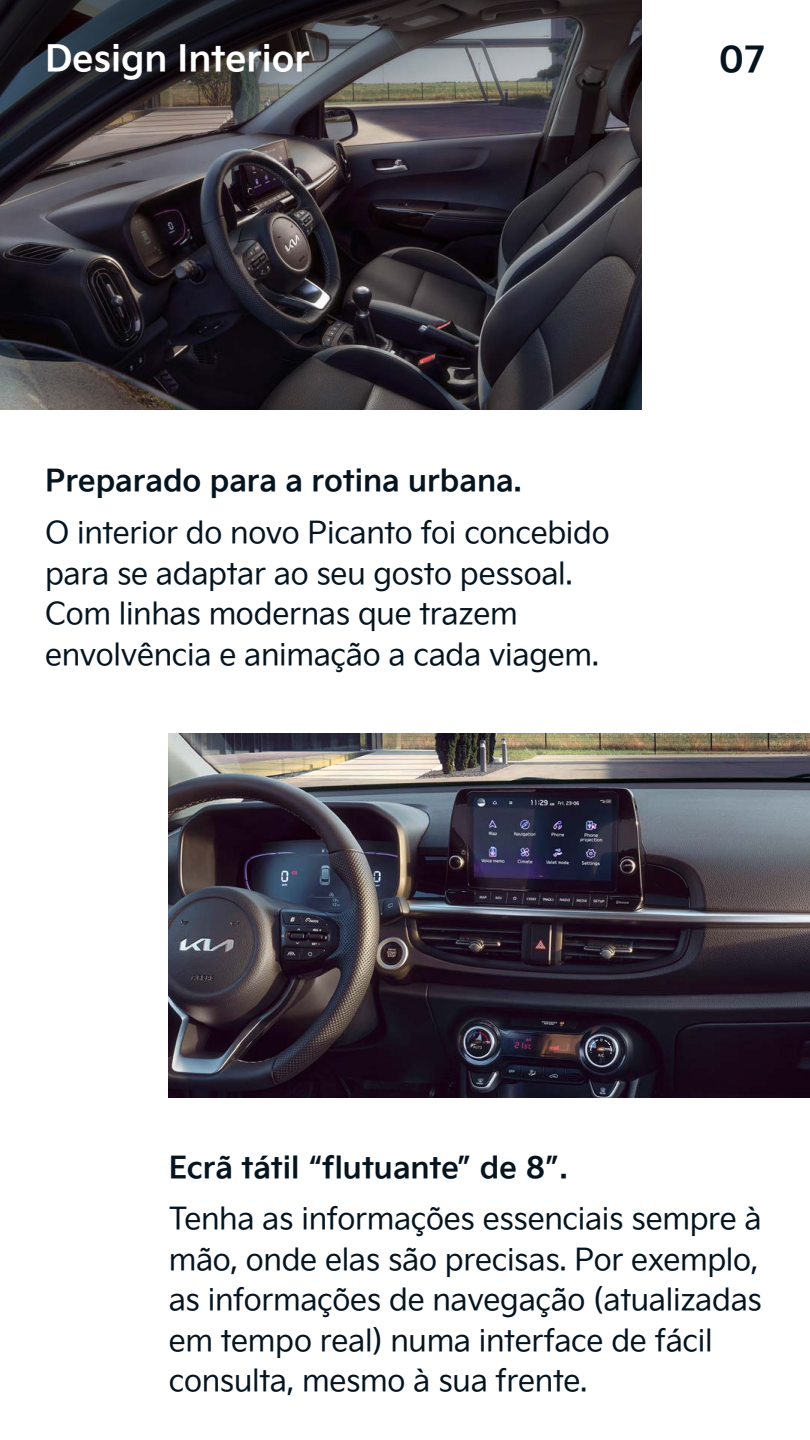
<style>
.page{position:relative;width:810px;height:1440px;background:#fff}
.page>*{position:absolute;margin:0;border:0;box-sizing:border-box;transform-origin:0 0}
.t1{font:36px "Kia Signature OTF Bold";color:#fff}
.t2{font:36px "Kia Signature OTF Bold";color:#05141f}
.t3{font:30px/40.5px "Kia Signature OTF Regular";letter-spacing:-.01em;color:#05141f}
.t4{font:30px "Kia Signature OTF Bold";color:#05141f}
</style>
<div class="page">
<img style="left:0;top:353px;width:641px;height:57px">
<svg style="left:0;top:0;width:641px;height:353px;background:#38343a"></svg>
<img style="left:169px;top:733px;width:641px;height:365px">
<p class="t1" style="left:45px;top:31px;width:266px">Design Interior</p>
<p class="t2" style="left:719px;top:32px;width:48px">07</p>
<p class="t4" style="left:45px;top:458px;width:479px">Preparado para a rotina urbana.</p>
<p class="t3" style="left:45px;top:510px;width:566px">O interior do novo Picanto foi concebido para se adaptar ao seu gosto pessoal.<br>Com linhas modernas que trazem envolvência e animação a cada viagem.</p>
<p class="t4" style="left:169px;top:1144px;width:401px">Ecrã tátil “flutuante” de 8”.</p>
<p class="t3" style="left:169px;top:1197px;width:595px">Tenha as informações essenciais sempre à mão, onde elas são precisas. Por exemplo, as informações de navegação (atualizadas em tempo real) numa interface de fácil consulta, mesmo à sua frente.</p>
</div>
